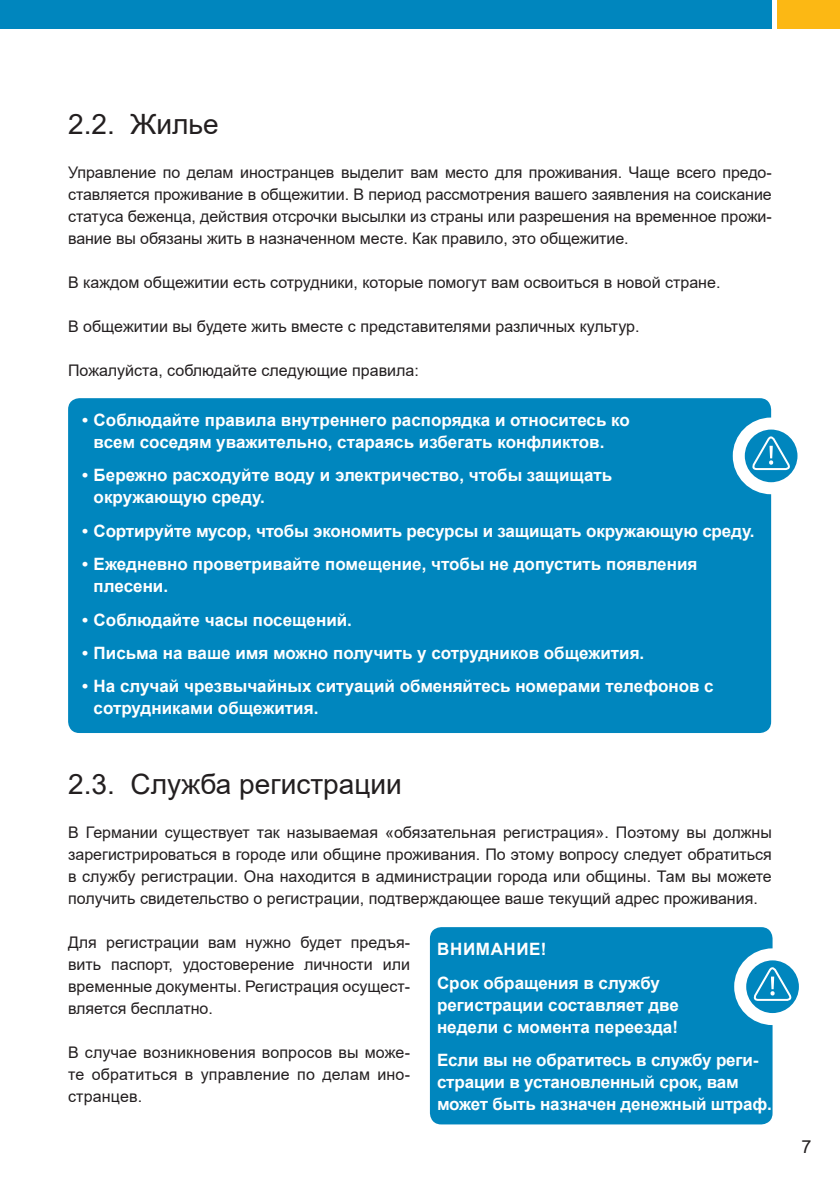
<style>
.page{position:relative;width:840px;height:1191px;background:#fff}
.page>*{position:absolute;margin:0;border:0;box-sizing:border-box;transform-origin:0 0}
.t1{font:28px "Arial";color:#231f20}
.t2{font:18px "Arial";color:#231f20}
.t3{font:700 17px/22px "Arial";color:#fff}
.t4{font:16px/22px "Arial";color:#231f20;text-align:justify}
</style>
<div class="page">
<div style="left:68px;top:398px;width:702px;height:335px;background:#0086be;border-radius:11px"></div>
<svg style="left:738px;top:423px;width:65px;height:65px"></svg>
<div style="left:732px;top:417px;width:77px;height:77px;border:12px solid #fff;border-radius:50%"></div>
<svg style="left:750px;top:435px;width:40px;height:36px"></svg>
<div style="left:429px;top:927px;width:343px;height:197px;background:#0086be;border-radius:11px"></div>
<svg style="left:739px;top:954px;width:65px;height:65px"></svg>
<div style="left:733px;top:948px;width:77px;height:77px;border:12px solid #fff;border-radius:50%"></div>
<svg style="left:752px;top:965px;width:40px;height:37px"></svg>
<div style="left:0;top:0;width:771px;height:28px;background:#0086be"></div>
<div style="left:777px;top:0;width:62px;height:28px;background:#fcb814"></div>
<h1 class="t1" style="left:68px;top:105px;width:152px">2.2. Жилье</h1>
<p class="t4" style="left:68px;top:161px;width:704px">Управление по делам иностранцев выделит вам место для проживания. Чаще всего предо&shy;ставляется проживание в общежитии. В период рассмотрения вашего заявления на соискание статуса беженца, действия отсрочки высылки из страны или разрешения на временное прожи&shy;вание вы обязаны жить в назначенном месте. Как правило, это общежитие.</p>
<p class="t4" style="left:68px;top:271px;width:653px">В каждом общежитии есть сотрудники, которые помогут вам освоиться в новой стране.</p>
<p class="t4" style="left:68px;top:315px;width:572px">В общежитии вы будете жить вместе с представителями различных культур.</p>
<p class="t4" style="left:68px;top:359px;width:352px">Пожалуйста, соблюдайте следующие правила:</p>
<p class="t3" style="left:94px;top:409px;width:537px;text-indent:-11px">• Соблюдайте правила внутреннего распорядка и относитесь ко всем соседям уважительно, стараясь избегать конфликтов.</p>
<p class="t3" style="left:94px;top:464px;width:520px;text-indent:-11px">• Бережно расходуйте воду и электричество, чтобы защищать окружающую среду.</p>
<p class="t3" style="left:82px;top:520px;width:673px">• Сортируйте мусор, чтобы экономить ресурсы и защищать окружающую среду.</p>
<p class="t3" style="left:94px;top:553px;width:605px;text-indent:-11px">• Ежедневно проветривайте помещение, чтобы не допустить появления плесени.</p>
<p class="t3" style="left:82px;top:608px;width:271px">• Соблюдайте часы посещений.</p>
<p class="t3" style="left:82px;top:642px;width:563px">• Письма на ваше имя можно получить у сотрудников общежития.</p>
<p class="t3" style="left:94px;top:675px;width:621px;text-indent:-11px">• На случай чрезвычайных ситуаций обменяйтесь номерами телефонов с сотрудниками общежития.</p>
<h1 class="t1" style="left:68px;top:765px;width:335px">2.3. Служба регистрации</h1>
<p class="t4" style="left:68px;top:821px;width:705px">В Германии существует так называемая «обязательная регистрация». Поэтому вы должны зарегистрироваться в городе или общине проживания. По этому вопросу следует обратиться в службу регистрации. Она находится в администрации города или общины. Там вы можете получить свидетельство о регистрации, подтверждающее ваше текущий адрес проживания.</p>
<p class="t4" style="left:68px;top:931px;width:343px">Для регистрации вам нужно будет предъя&shy;вить паспорт, удостоверение личности или временные документы. Регистрация осущест&shy;вляется бесплатно.</p>
<p class="t4" style="left:68px;top:1041px;width:343px">В случае возникновения вопросов вы може&shy;те обратиться в управление по делам ино&shy;странцев.</p>
<p class="t3" style="left:437px;top:932px;width:224px;line-height:33.4px">ВНИМАНИЕ!<br>Срок обращения в службу</p>
<p class="t3" style="left:437px;top:993px;width:243px">регистрации составляет две недели с момента переезда!</p>
<p class="t3" style="left:437px;top:1049px;width:336px">Если вы не обратитесь в службу реги&shy;страции в установленный срок, вам может быть назначен денежный штраф.</p>
<p class="t2" style="left:801px;top:1134px;width:12px">7</p>
</div>
